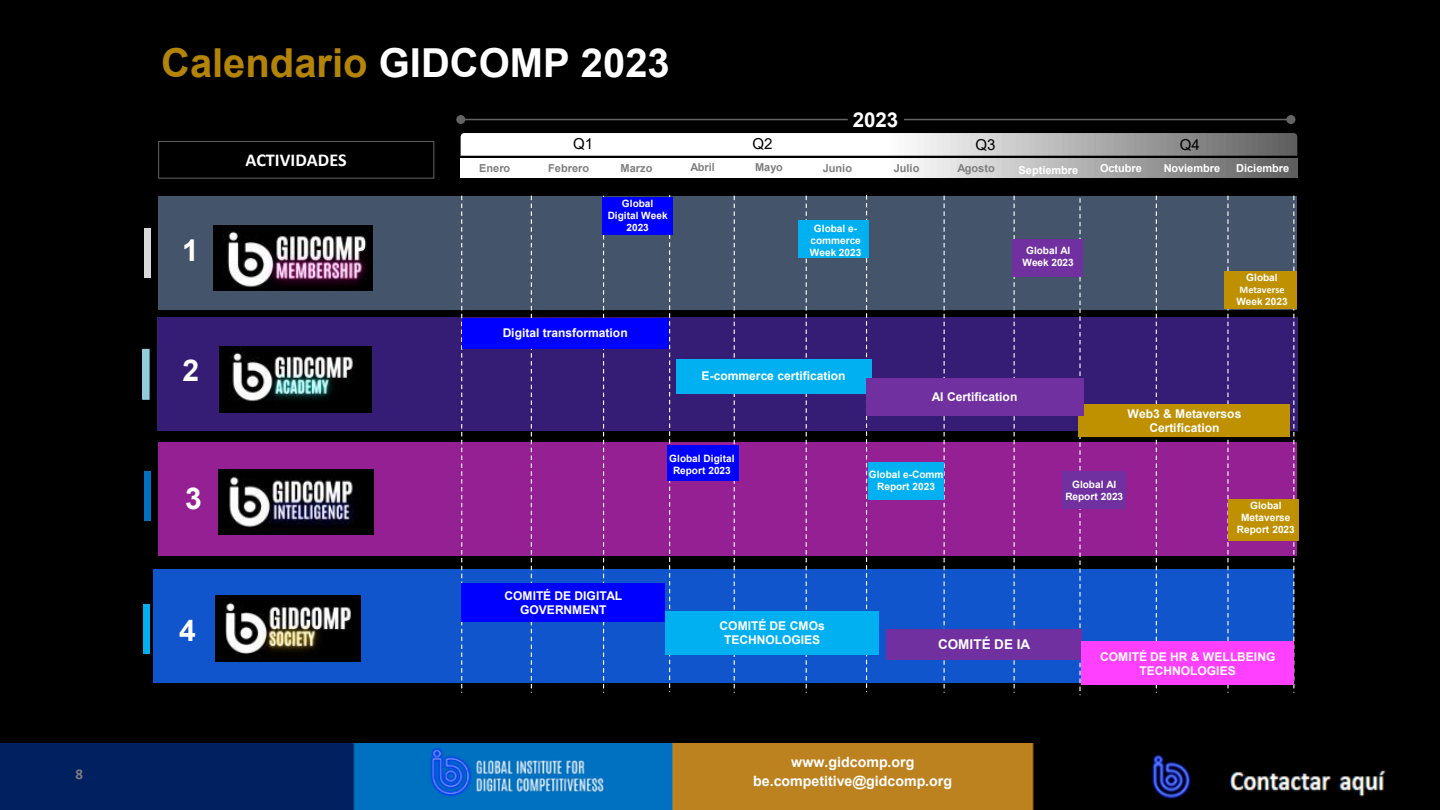
<style>
.page{position:relative;width:1440px;height:810px;background:#fff}
.page>*{position:absolute;margin:0;border:0;box-sizing:border-box;transform-origin:0 0}
.t1{font:700 39.9px "Arial";color:#fff}
.t2{font:700 30px "Arial";color:#fff}
.t3{font:700 20.55px "Arial";color:#fff}
.t4{font:700 18.15px "Calibri";color:#fff}
.t5{font:15.15px "Arial";color:#000}
.t6{font:15.15px "Arial";color:#fff}
.t7{font:700 15px "Calibri";color:#7e7e7e}
.t8{font:700 14.25px/19.6px "Arial";color:#fff;text-align:center}
.t9{font:700 13.5px "Arial";color:#fff}
.t10{font:700 12px/14.1px "Arial";color:#fff;text-align:center}
.t11{font:700 10.95px "Arial";color:#7f7f7f}
.t12{font:700 10.95px "Arial";color:#fff}
.t13{font:700 10.05px/12px "Arial";color:#fff;text-align:center}
.t14{font:700 10.05px "Calibri";color:#fff}
.s1{color:#b38407}
.s2{color:#000}
</style>
<div class="page">
<div style="left:1px;top:1px;width:1439px;height:809px;background:#000"></div>
<div style="left:153px;top:569px;width:1141px;height:114px;background:#15c"></div>
<div style="left:159px;top:442px;width:1138px;height:113px;background:#942093"></div>
<div style="left:157px;top:317px;width:1140px;height:114px;background:#351c75"></div>
<div style="left:159px;top:196px;width:1138px;height:114px;background:#44546a"></div>
<svg style="left:603px;top:196px;width:1px;height:497px"></svg>
<svg style="left:531px;top:196px;width:1px;height:497px"></svg>
<svg style="left:734px;top:196px;width:1px;height:497px"></svg>
<svg style="left:944px;top:196px;width:1px;height:497px"></svg>
<svg style="left:806px;top:196px;width:1px;height:497px"></svg>
<svg style="left:1014px;top:196px;width:1px;height:497px"></svg>
<svg style="left:1227px;top:196px;width:2px;height:497px"></svg>
<svg style="left:1156px;top:196px;width:1px;height:497px"></svg>
<svg style="left:461px;top:133px;width:836px;height:23px;background:#d4d4d4"></svg>
<svg style="left:460px;top:159px;width:837px;height:19px;background:#d7d7d7"></svg>
<div style="left:144px;top:604px;width:6px;height:50px;background:#00b0f0"></div>
<div style="left:144px;top:228px;width:6px;height:50px;background:#d8d8d8"></div>
<div style="left:143px;top:349px;width:6px;height:50px;background:#92ccdc"></div>
<div style="left:142px;top:349px;width:8px;height:51px;border:1px solid #92ccdc"></div>
<svg style="left:461px;top:196px;width:1px;height:497px"></svg>
<svg style="left:904px;top:115px;width:391px;height:9px"></svg>
<svg style="left:456px;top:115px;width:392px;height:9px"></svg>
<div style="left:158px;top:141px;width:276px;height:38px;border:1px solid #595959"></div>
<div style="left:145px;top:471px;width:6px;height:50px;background:#0070c0"></div>
<svg style="left:1293px;top:196px;width:1px;height:497px"></svg>
<svg style="left:866px;top:195px;width:1px;height:497px"></svg>
<svg style="left:669px;top:195px;width:1px;height:497px"></svg>
<svg style="left:1079px;top:198px;width:2px;height:497px"></svg>
<div style="left:676px;top:359px;width:195px;height:34px;background:#00b0f0"></div>
<div style="left:1078px;top:405px;width:212px;height:32px;background:#bf9000"></div>
<div style="left:1224px;top:271px;width:73px;height:38px;background:#bf9000"></div>
<div style="left:603px;top:197px;width:70px;height:38px;background:#00f"></div>
<div style="left:462px;top:318px;width:207px;height:30px;background:#00f"></div>
<div style="left:866px;top:378px;width:217px;height:38px;background:#7030a0"></div>
<div style="left:667px;top:445px;width:72px;height:36px;background:#00f"></div>
<div style="left:868px;top:462px;width:76px;height:38px;background:#00b0f0"></div>
<div style="left:1229px;top:499px;width:70px;height:41px;background:#bf9000"></div>
<div style="left:1062px;top:471px;width:63px;height:38px;background:#7030a0"></div>
<img style="left:1px;top:743px;width:1033px;height:67px">
<img style="left:423px;top:743px;width:189px;height:67px">
<img style="left:1151px;top:754px;width:235px;height:46px">
<div style="left:799px;top:220px;width:70px;height:38px;background:#00b0f0"></div>
<div style="left:1012px;top:239px;width:70px;height:38px;background:#7030a0"></div>
<div style="left:886px;top:629px;width:196px;height:31px;background:#7030a0"></div>
<div style="left:462px;top:583px;width:203px;height:39px;background:#00f"></div>
<div style="left:1081px;top:642px;width:213px;height:43px;background:#ff40ff"></div>
<div style="left:666px;top:611px;width:213px;height:44px;background:#00b0f0"></div>
<img style="left:219px;top:346px;width:153px;height:67px">
<img style="left:218px;top:469px;width:155px;height:65px">
<img style="left:215px;top:596px;width:146px;height:66px">
<img style="left:213px;top:225px;width:159px;height:66px">
<p class="t7" style="left:76px;top:763px;width:9px">8</p>
<h1 class="t1" style="left:161px;top:34px;width:510px"><span class="s1">Calendario</span> GIDCOMP 2023</h1>
<h2 class="t2" style="left:182px;top:229px;width:18px">1</h2>
<h2 class="t2" style="left:182px;top:349px;width:18px">2</h2>
<h3 class="t4" style="left:245px;top:147px;width:103px">ACTIVIDADES</h3>
<p class="t6" style="left:554px;top:134px;width:41px">Q1<span class="s2">Q1</span></p>
<p class="t11" style="left:479px;top:161px;width:33px">Enero</p>
<p class="t11" style="left:548px;top:161px;width:42px">Febrero</p>
<p class="t11" style="left:621px;top:161px;width:33px">Marzo</p>
<p class="t13" style="left:608px;top:197px;width:61px">Global<br>Digital Week<br>2023</p>
<p class="t10" style="left:503px;top:326px;width:127px">Digital transformation</p>
<p class="t5" style="left:752px;top:133px;width:22px">Q2</p>
<h3 class="t3" style="left:853px;top:105px;width:47px">2023</h3>
<p class="t5" style="left:976px;top:134px;width:22px">Q3</p>
<p class="t5" style="left:1180px;top:134px;width:22px">Q4</p>
<p class="t11" style="left:690px;top:160px;width:26px">Abril</p>
<p class="t11" style="left:755px;top:160px;width:29px">Mayo</p>
<p class="t11" style="left:823px;top:161px;width:31px">Junio</p>
<p class="t13" style="left:810px;top:222px;width:53px">Global e&shy;commerce<br>Week 2023</p>
<p class="t10" style="left:702px;top:369px;width:145px">E-commerce certification</p>
<p class="t11" style="left:894px;top:161px;width:27px">Julio</p>
<p class="t11" style="left:958px;top:161px;width:39px">Agosto</p>
<p class="t12" style="left:1019px;top:162px;width:61px">Septiembre</p>
<p class="t12" style="left:1100px;top:161px;width:43px">Octubre</p>
<p class="t12" style="left:1164px;top:161px;width:58px">Noviembre</p>
<p class="t12" style="left:1236px;top:161px;width:55px">Diciembre</p>
<p class="t13" style="left:1022px;top:244px;width:53px">Global AI<br>Week 2023</p>
<p class="t10" style="left:932px;top:390px;width:87px">AI Certification</p>
<p class="t13" style="left:1246px;top:272px;width:33px">Global</p>
<p class="t14" style="left:1240px;top:283px;width:46px">Metaverse</p>
<p class="t13" style="left:1236px;top:296px;width:53px">Week 2023</p>
<p class="t10" style="left:1128px;top:407px;width:115px">Web3 &amp; Metaversos<br>Certification</p>
<h2 class="t2" style="left:185px;top:477px;width:18px">3</h2>
<h2 class="t2" style="left:179px;top:609px;width:18px">4</h2>
<p class="t10" style="left:504px;top:589px;width:119px">COMITÉ DE DIGITAL<br>GOVERNMENT</p>
<p class="t13" style="left:669px;top:453px;width:67px">Global Digital<br>Report 2023</p>
<p class="t13" style="left:869px;top:469px;width:76px">Global e-Comm<br>Report 2023</p>
<p class="t10" style="left:720px;top:619px;width:107px">COMITÉ DE CMOs<br>TECHNOLOGIES</p>
<p class="t9" style="left:938px;top:634px;width:94px">COMITÉ DE IA</p>
<p class="t8" style="left:753px;top:752px;width:200px">www.gidcomp.org be.competitive@gidcomp.org</p>
<p class="t13" style="left:1065px;top:479px;width:59px">Global AI<br>Report 2023</p>
<p class="t13" style="left:1237px;top:500px;width:59px">Global<br>Metaverse<br>Report 2023</p>
<p class="t10" style="left:1100px;top:650px;width:177px">COMITÉ DE HR &amp; WELLBEING<br>TECHNOLOGIES</p>
</div>
